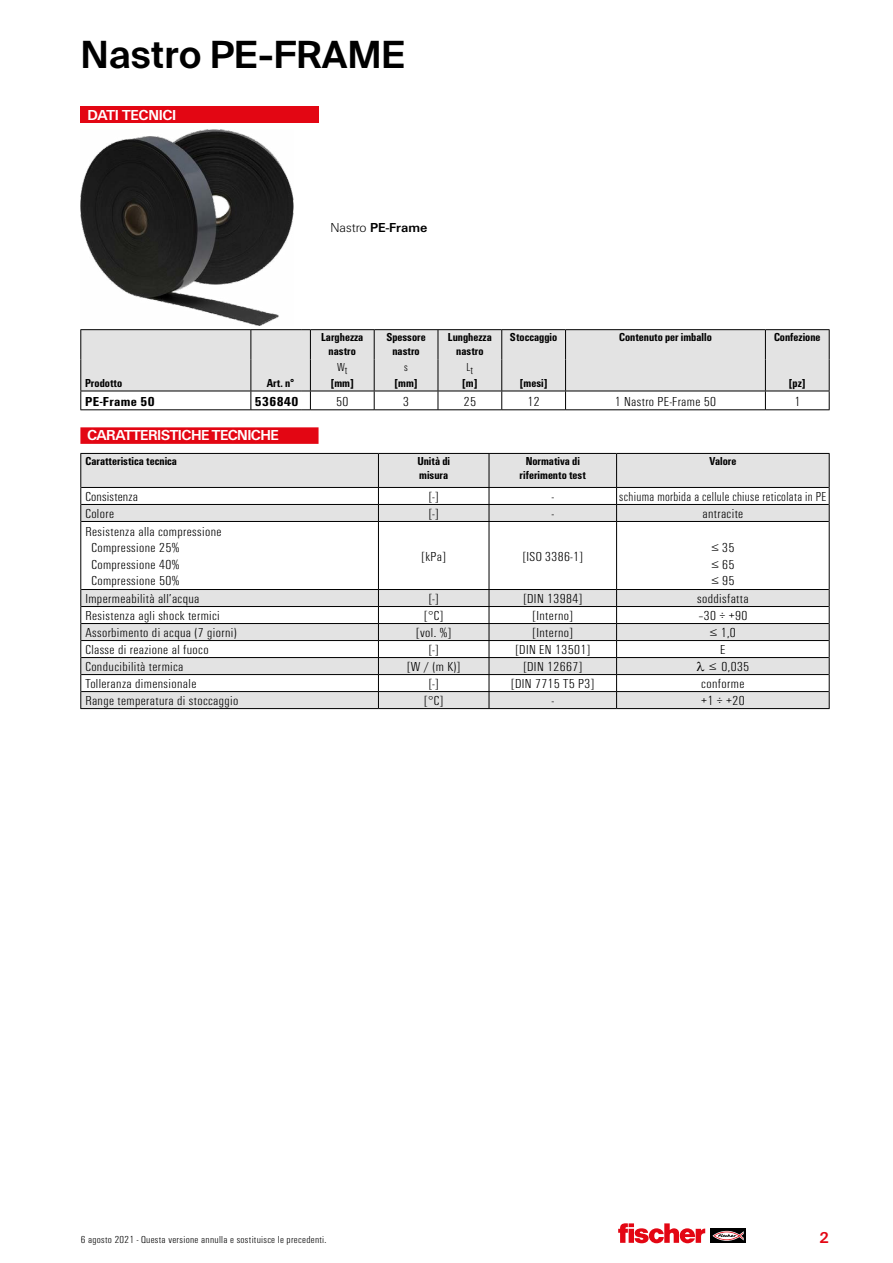
<style>
.page{position:relative;width:893px;height:1263px;background:#fff}
.page>*{position:absolute;margin:0;border:0;box-sizing:border-box;transform-origin:0 0}
.t1{font:600 37.5px "fischerstrong";letter-spacing:.005em;color:#000}
.t2{font:700 15px "Fi We";letter-spacing:-.04em;color:#fff}
.t3{font:700 15px "Fi We";letter-spacing:-.02em;color:#fff}
.t4{font:600 15px "fischerstrong";color:#e30613}
.t5{font:300 condensed 13.5px/16.2px "Fi We";letter-spacing:.025em;color:#000;scale:1.1 1}
.t6{font:300 condensed 13.5px "Fi We";letter-spacing:.025em;color:#000}
.t7{font:700 condensed 13.5px "Fi We";letter-spacing:.025em;color:#000;scale:1.1 1}
.t8{font:700 13.5px "Fi We";color:#000}
.t9{font:700 condensed 12px/14.4px "Fi We";color:#000;text-align:center}
.t10{font:300 condensed 12px "Fi We";color:#000}
.t11{font:300 condensed 10.5px "Fi We";letter-spacing:.025em;color:#000;scale:1.1 1}
.s1{font-weight:300}
</style>
<div class="page">
<div style="left:711px;top:1229px;width:35px;height:14px;background:#000"></div>
<svg style="left:712px;top:1231px;width:32px;height:10px"></svg>
<svg style="left:618px;top:1223px;width:87px;height:20px"></svg>
<svg style="left:80px;top:329px;width:750px;height:82px"></svg>
<div style="left:81px;top:106px;width:238px;height:17px;background:#e30613"></div>
<img style="left:81px;top:129px;width:212px;height:196px">
<svg style="left:81px;top:522px;width:748px;height:186px"></svg>
<svg style="left:80px;top:453px;width:750px;height:68px"></svg>
<hr style="left:80px;top:521px;width:1px;height:68px;background:#000">
<hr style="left:378px;top:522px;width:1px;height:67px;background:#000">
<hr style="left:489px;top:522px;width:1px;height:67px;background:#000">
<hr style="left:616px;top:522px;width:1px;height:67px;background:#000">
<hr style="left:829px;top:521px;width:1px;height:68px;background:#000">
<hr style="left:80px;top:454px;width:1px;height:33px;background:#000">
<hr style="left:378px;top:454px;width:1px;height:33px;background:#000">
<hr style="left:81px;top:504px;width:297px;height:1px;background:#000">
<hr style="left:378px;top:504px;width:111px;height:1px;background:#000">
<hr style="left:489px;top:504px;width:128px;height:1px;background:#000">
<hr style="left:617px;top:504px;width:212px;height:1px;background:#000">
<hr style="left:81px;top:521px;width:297px;height:1px;background:#000">
<hr style="left:378px;top:521px;width:111px;height:1px;background:#000">
<hr style="left:489px;top:521px;width:128px;height:1px;background:#000">
<hr style="left:617px;top:521px;width:212px;height:1px;background:#000">
<hr style="left:81px;top:589px;width:297px;height:1px;background:#000">
<hr style="left:378px;top:589px;width:111px;height:1px;background:#000">
<hr style="left:489px;top:589px;width:128px;height:1px;background:#000">
<hr style="left:617px;top:589px;width:212px;height:1px;background:#000">
<hr style="left:81px;top:606px;width:297px;height:1px;background:#000">
<hr style="left:378px;top:606px;width:111px;height:1px;background:#000">
<hr style="left:489px;top:606px;width:128px;height:1px;background:#000">
<hr style="left:617px;top:606px;width:212px;height:1px;background:#000">
<hr style="left:81px;top:623px;width:297px;height:1px;background:#000">
<hr style="left:378px;top:623px;width:111px;height:1px;background:#000">
<hr style="left:489px;top:623px;width:128px;height:1px;background:#000">
<hr style="left:617px;top:623px;width:212px;height:1px;background:#000">
<hr style="left:81px;top:640px;width:297px;height:1px;background:#000">
<hr style="left:378px;top:640px;width:111px;height:1px;background:#000">
<hr style="left:489px;top:640px;width:128px;height:1px;background:#000">
<hr style="left:617px;top:640px;width:212px;height:1px;background:#000">
<hr style="left:81px;top:657px;width:297px;height:1px;background:#000">
<hr style="left:378px;top:657px;width:111px;height:1px;background:#000">
<hr style="left:489px;top:657px;width:128px;height:1px;background:#000">
<hr style="left:617px;top:657px;width:212px;height:1px;background:#000">
<hr style="left:81px;top:674px;width:297px;height:1px;background:#000">
<hr style="left:378px;top:674px;width:111px;height:1px;background:#000">
<hr style="left:489px;top:674px;width:128px;height:1px;background:#000">
<hr style="left:617px;top:674px;width:212px;height:1px;background:#000">
<hr style="left:81px;top:487px;width:297px;height:1px;background:#000">
<hr style="left:378px;top:487px;width:111px;height:1px;background:#000">
<hr style="left:489px;top:487px;width:128px;height:1px;background:#000">
<hr style="left:617px;top:487px;width:212px;height:1px;background:#000">
<svg style="left:829px;top:589px;width:1px;height:119px"></svg>
<hr style="left:81px;top:691px;width:297px;height:1px;background:#000">
<hr style="left:378px;top:691px;width:111px;height:1px;background:#000">
<hr style="left:489px;top:691px;width:128px;height:1px;background:#000">
<hr style="left:617px;top:691px;width:212px;height:1px;background:#000">
<hr style="left:80px;top:708px;width:298px;height:1px;background:#000">
<hr style="left:378px;top:708px;width:111px;height:1px;background:#000">
<hr style="left:489px;top:708px;width:128px;height:1px;background:#000">
<hr style="left:617px;top:708px;width:213px;height:1px;background:#000">
<svg style="left:80px;top:589px;width:1px;height:119px"></svg>
<svg style="left:378px;top:590px;width:1px;height:118px"></svg>
<svg style="left:489px;top:590px;width:1px;height:118px"></svg>
<svg style="left:616px;top:590px;width:1px;height:118px"></svg>
<div style="left:80px;top:427px;width:239px;height:17px;background:#e30613"></div>
<svg style="left:697px;top:662px;width:7px;height:9px"></svg>
<h1 class="t1" style="left:81px;top:33px;width:325px">Nastro PE-FRAME</h1>
<p class="t3" style="left:88px;top:107px;width:90px">DATI TECNICI</p>
<p class="t8" style="left:330px;top:220px;width:99px"><span class="s1">Nastro</span> PE-Frame</p>
<p class="t9" style="left:321px;top:330px;width:44px">Larghezza nastro</p>
<p class="t9" style="left:386px;top:330px;width:41px">Spessore nastro</p>
<p class="t9" style="left:448px;top:330px;width:45px">Lunghezza nastro</p>
<p class="t9" style="left:510px;top:330px;width:49px">Stoccaggio</p>
<p class="t9" style="left:619px;top:330px;width:94px">Contenuto per imballo</p>
<p class="t9" style="left:774px;top:330px;width:48px">Confezione</p>
<p class="t10" style="left:337px;top:362px;width:12px">Wt</p>
<p class="t10" style="left:404px;top:361px;width:5px">s</p>
<p class="t10" style="left:467px;top:362px;width:8px">Lt</p>
<p class="t9" style="left:85px;top:376px;width:39px">Prodotto</p>
<p class="t9" style="left:267px;top:376px;width:29px">Art. n°</p>
<p class="t9" style="left:331px;top:376px;width:25px">[mm]</p>
<p class="t9" style="left:394px;top:376px;width:25px">[mm]</p>
<p class="t9" style="left:462px;top:376px;width:17px">[m]</p>
<p class="t9" style="left:520px;top:376px;width:29px">[mesi]</p>
<p class="t9" style="left:789px;top:376px;width:18px">[pz]</p>
<p class="t7" style="left:85px;top:393px;width:65px">PE-Frame 50</p>
<p class="t7" style="left:255px;top:393px;width:41px">536840</p>
<p class="t5" style="left:336px;top:393px;width:13px">50</p>
<p class="t5" style="left:403px;top:393px;width:7px">3</p>
<p class="t5" style="left:464px;top:393px;width:13px">25</p>
<p class="t5" style="left:527px;top:393px;width:13px">12</p>
<p class="t5" style="left:615px;top:393px;width:94px">1 Nastro PE-Frame 50</p>
<p class="t5" style="left:794px;top:393px;width:7px">1</p>
<p class="t2" style="left:87px;top:427px;width:193px">CARATTERISTICHE TECNICHE</p>
<p class="t9" style="left:85px;top:453px;width:93px">Caratteristica tecnica</p>
<p class="t9" style="left:417px;top:453px;width:34px;text-align:left">Unità di misura</p>
<p class="t9" style="left:520px;top:453px;width:68px">Normativa di riferimento test</p>
<p class="t9" style="left:709px;top:453px;width:28px">Valore</p>
<p class="t5" style="left:85px;top:489px;width:49px">Consistenza</p>
<p class="t5" style="left:429px;top:489px;width:10px">[-]</p>
<p class="t5" style="left:552px;top:489px;width:3px">-</p>
<p class="t6" style="left:619px;top:489px;width:209px">schiuma morbida a cellule chiuse reticolata in PE</p>
<p class="t5" style="left:85px;top:506px;width:28px">Colore</p>
<p class="t5" style="left:429px;top:506px;width:10px">[-]</p>
<p class="t5" style="left:552px;top:506px;width:3px">-</p>
<p class="t5" style="left:702px;top:506px;width:39px">antracite</p>
<p class="t5" style="left:91px;top:524px;width:120px;text-indent:-6px">Resistenza alla compressione<br>Compressione 25%<br>Compressione 40%<br>Compressione 50%</p>
<p class="t5" style="left:422px;top:548px;width:24px">[kPa]</p>
<p class="t5" style="left:523px;top:548px;width:56px">[ISO 3386-1]</p>
<p class="t5" style="left:711px;top:540px;width:22px;text-align:justify">≤ 35 ≤ 65 ≤ 95</p>
<p class="t5" style="left:85px;top:591px;width:105px">Impermeabilità all’acqua</p>
<p class="t5" style="left:429px;top:591px;width:10px">[-]</p>
<p class="t5" style="left:523px;top:591px;width:55px">[DIN 13984]</p>
<p class="t5" style="left:697px;top:591px;width:48px">soddisfatta</p>
<p class="t5" style="left:85px;top:608px;width:124px">Resistenza agli shock termici</p>
<p class="t5" style="left:424px;top:608px;width:19px">[°C]</p>
<p class="t5" style="left:533px;top:608px;width:38px">[Interno]</p>
<p class="t5" style="left:698px;top:608px;width:46px">–30 ÷ +90</p>
<p class="t5" style="left:85px;top:625px;width:139px">Assorbimento di acqua (7 giorni)</p>
<p class="t5" style="left:416px;top:625px;width:33px">[vol. %]</p>
<p class="t5" style="left:533px;top:625px;width:38px">[Interno]</p>
<p class="t5" style="left:710px;top:625px;width:25px">≤ 1,0</p>
<p class="t5" style="left:85px;top:642px;width:114px">Classe di reazione al fuoco</p>
<p class="t5" style="left:429px;top:642px;width:10px">[-]</p>
<p class="t5" style="left:515px;top:642px;width:69px">[DIN EN 13501]</p>
<p class="t5" style="left:720px;top:642px;width:6px">E</p>
<p class="t5" style="left:85px;top:659px;width:91px">Conducibilità termica</p>
<p class="t5" style="left:407px;top:659px;width:50px">[W / (m K)]</p>
<p class="t5" style="left:523px;top:659px;width:55px">[DIN 12667]</p>
<p class="t5" style="left:709px;top:659px;width:38px">≤ 0,035</p>
<p class="t5" style="left:85px;top:676px;width:102px">Tolleranza dimensionale</p>
<p class="t5" style="left:429px;top:676px;width:10px">[-]</p>
<p class="t5" style="left:511px;top:676px;width:77px">[DIN 7715 T5 P3]</p>
<p class="t5" style="left:701px;top:676px;width:41px">conforme</p>
<p class="t5" style="left:85px;top:693px;width:141px">Range temperatura di stoccaggio</p>
<p class="t5" style="left:424px;top:693px;width:19px">[°C]</p>
<p class="t5" style="left:552px;top:693px;width:3px">-</p>
<p class="t5" style="left:701px;top:693px;width:41px">+1 ÷ +20</p>
<p class="t11" style="left:81px;top:1234px;width:225px">6 agosto 2021 - Questa versione annulla e sostituisce le precedenti.</p>
<p class="t4" style="left:819px;top:1229px;width:12px">2</p>
</div>
